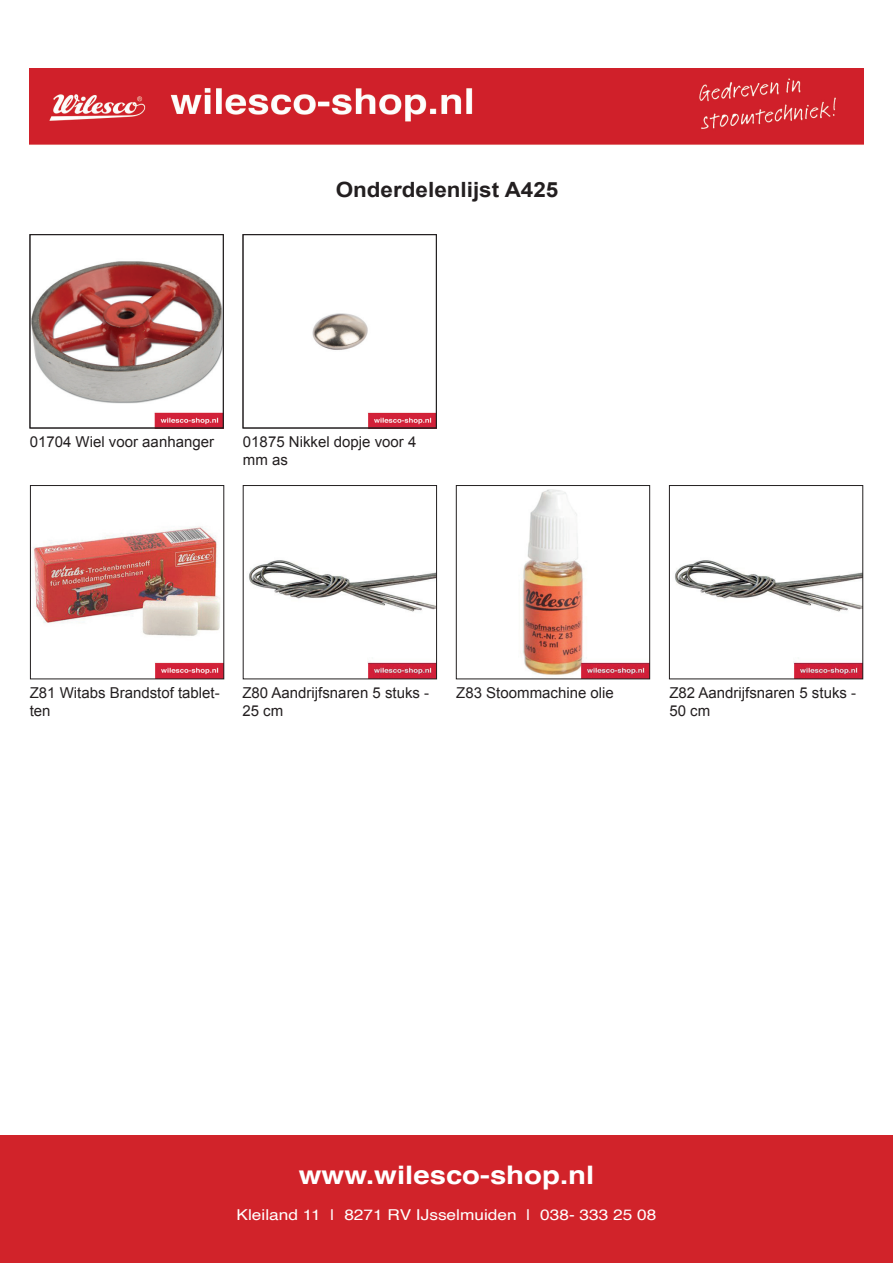
<style>
.page{position:relative;width:893px;height:1263px;background:#fff}
.page>*{position:absolute;margin:0;border:0;box-sizing:border-box;transform-origin:0 0}
.t1{font:700 25.5px "Helvetica";color:#fff;scale:1.15 1}
.t2{font:700 21px "Arial";color:#231f20;scale:1.07 1}
.t3{font:15px/18px "Arial";color:#231f20}
.t4{font:15px "Helvetica";color:#fff;scale:1.15 1}
</style>
<div class="page">
<img style="left:30px;top:68px;width:833px;height:77px">
<img style="left:32px;top:261px;width:189px;height:165px">
<div style="left:30px;top:234px;width:193px;height:194px;border:1px solid #231f20"></div>
<img style="left:312px;top:313px;width:122px;height:113px">
<div style="left:243px;top:234px;width:194px;height:194px;border:1px solid #231f20"></div>
<img style="left:249px;top:560px;width:186px;height:117px">
<div style="left:243px;top:485px;width:194px;height:194px;border:1px solid #231f20"></div>
<img style="left:522px;top:489px;width:126px;height:188px">
<div style="left:456px;top:485px;width:194px;height:194px;border:1px solid #231f20"></div>
<img style="left:675px;top:560px;width:186px;height:117px">
<div style="left:669px;top:485px;width:194px;height:194px;border:1px solid #231f20"></div>
<img style="left:32px;top:526px;width:190px;height:151px">
<div style="left:30px;top:485px;width:194px;height:194px;border:1px solid #231f20"></div>
<div style="left:0;top:1135px;width:893px;height:128px;background:#d1232a"></div>
<h2 class="t2" style="left:336px;top:176px;width:210px">Onderdelenlijst A425</h2>
<p class="t3" style="left:30px;top:433px;width:186px">01704 Wiel voor aanhanger</p>
<p class="t3" style="left:243px;top:433px;width:175px">01875 Nikkel dopje voor 4 mm as</p>
<p class="t3" style="left:30px;top:684px;width:192px">Z81 Witabs Brandstof tablet&shy;ten</p>
<p class="t3" style="left:242px;top:684px;width:188px">Z80 Aandrijfsnaren 5 stuks -<br>25 cm</p>
<p class="t3" style="left:456px;top:684px;width:159px">Z83 Stoommachine olie</p>
<p class="t3" style="left:669px;top:684px;width:188px">Z82 Aandrijfsnaren 5 stuks -<br>50 cm</p>
<h1 class="t1" style="left:299px;top:1159px;width:258px">www.wilesco-shop.nl</h1>
<p class="t4" style="left:237px;top:1203px;width:366px">Kleiland 11 | 8271 RV IJsselmuiden | 038- 333 25 08</p>
</div>
